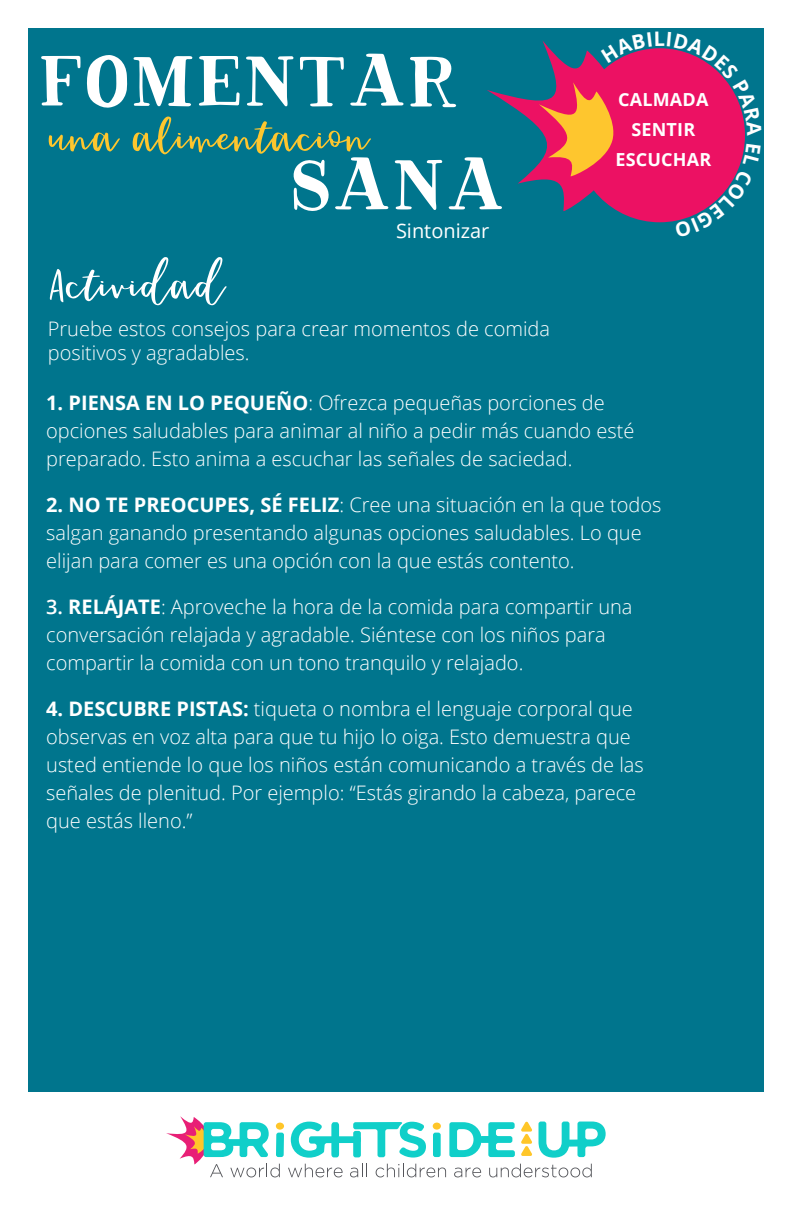
<style>
.page{position:relative;width:792px;height:1224px;background:#00758d}
.page>*{position:absolute;margin:0;border:0;box-sizing:border-box;transform-origin:0 0}
.t1{font:108px "Magnolia Plantation";color:#fff}
.with_and_or{font:72px "Katiekate Solid";color:#fec62e}
.with_and_or-2{font:70px "Katiekate Solid";color:#fff}
.body_white{font:300 20px/28px "Open Sans";color:#fff}
.one_liner{font:300 20px "Open Sans";color:#fff}
.one_liner-2{font:20px "Open Sans";color:#fff}
.skills_for_school{font:700 18px "Open Sans";letter-spacing:.01em;color:#fff}
.s1{font-weight:700}
.s2{font-weight:600}
</style>
<div class="page">
<div style="left:0;top:0;width:792px;height:1224px;border:28px solid #fff"></div>
<div style="left:1px;top:1093px;width:791px;height:131px;background:#fff"></div>
<svg style="left:288px;top:1164px;width:55px;height:13px"></svg>
<svg style="left:350px;top:1164px;width:17px;height:13px"></svg>
<svg style="left:376px;top:1164px;width:70px;height:13px"></svg>
<svg style="left:454px;top:1168px;width:27px;height:9px"></svg>
<svg style="left:489px;top:1164px;width:103px;height:13px"></svg>
<div style="left:276px;top:1123px;width:8px;height:7px;background:#ffc629;border-radius:50%"></div>
<div style="left:433px;top:1123px;width:8px;height:7px;background:#ffc629;border-radius:50%"></div>
<div style="left:276px;top:1133px;width:8px;height:24px;background:#10cfc9;border-radius:2px"></div>
<div style="left:433px;top:1133px;width:8px;height:24px;background:#10cfc9;border-radius:2px"></div>
<svg style="left:449px;top:1122px;width:33px;height:35px"></svg>
<svg style="left:488px;top:1122px;width:27px;height:35px"></svg>
<div style="left:480px;top:1136px;width:16px;height:7px;background:#10cfc9;border-radius:2px"></div>
<svg style="left:166px;top:1116px;width:114px;height:61px"></svg>
<svg style="left:291px;top:1122px;width:135px;height:36px"></svg>
<svg style="left:539px;top:1122px;width:67px;height:36px"></svg>
<svg style="left:521px;top:1121px;width:11px;height:35px"></svg>
<svg style="left:487px;top:40px;width:258px;height:183px"></svg>
<p class="t1" style="left:38px;top:30px;width:423px">FOMENTAR</p>
<p class="with_and_or" style="left:50px;top:103px;width:323px">una alimentacion</p>
<p class="t1" style="left:290px;top:134px;width:216px">SANA</p>
<p class="one_liner-2" style="left:396px;top:217px;width:95px">Sintonizar</p>
<p class="with_and_or-2" style="left:48px;top:252px;width:180px">Actividad</p>
<p class="one_liner" style="left:48px;top:315px;width:504px">Pruebe estos consejos para crear momentos de comida</p>
<p class="one_liner" style="left:48px;top:339px;width:203px">positivos y agradables.</p>
<p class="skills_for_school" style="left:618px;top:86px;width:92px">CALMADA</p>
<p class="skills_for_school" style="left:631px;top:116px;width:65px">SENTIR</p>
<p class="skills_for_school" style="left:615px;top:146px;width:97px">ESCUCHAR</p>
<p class="body_white" style="left:46px;top:388px;width:590px"><span class="s1">1. PIENSA EN LO PEQUEÑO</span>: Ofrezca pequeñas porciones de opciones saludables para animar al niño a pedir más cuando esté preparado. Esto anima a escuchar las señales de saciedad.</p>
<p class="body_white" style="left:46px;top:490px;width:617px"><span class="s1">2. NO TE PREOCUPES, SÉ FELIZ</span>: Cree una situación en la que todos salgan ganando presentando algunas opciones saludables. Lo que elijan para comer es una opción con la que estás contento.</p>
<p class="body_white" style="left:46px;top:592px;width:588px"><span class="s2">3.</span> <span class="s1">RELÁJATE</span>: Aproveche la hora de la comida para compartir una conversación relajada y agradable. Siéntese con los niños para compartir la comida con un tono tranquilo y relajado.</p>
<p class="body_white" style="left:46px;top:694px;width:599px"><span class="s1">4. DESCUBRE PISTAS:</span> tiqueta o nombra el lenguaje corporal que observas en voz alta para que tu hijo lo oiga. Esto demuestra que usted entiende lo que los niños están comunicando a través de las señales de plenitud. Por ejemplo: “Estás girando la cabeza, parece que estás lleno.”</p>
</div>
